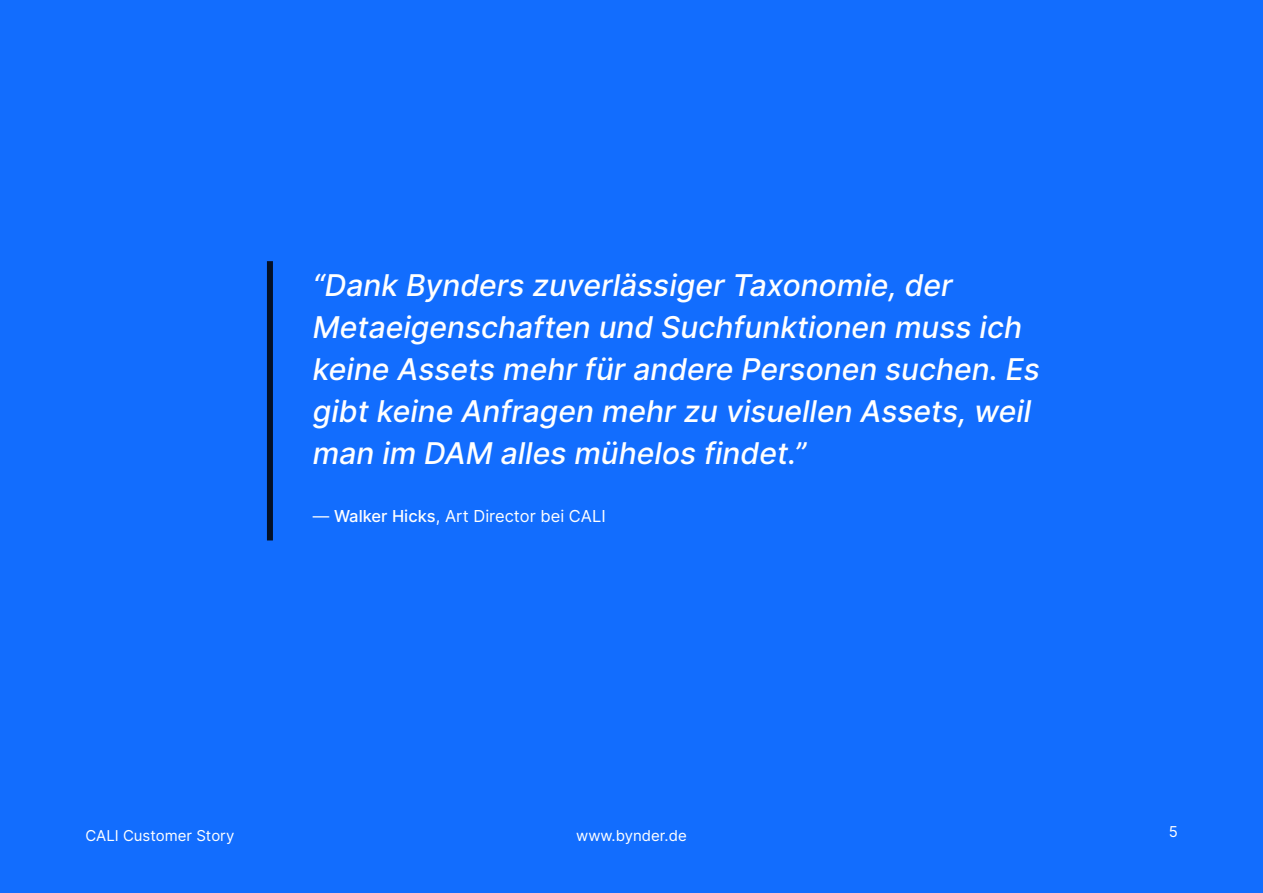
<style>
.page{position:relative;width:1263px;height:893px;background:#126dfe}
.page>*{position:absolute;margin:0;border:0;box-sizing:border-box;transform-origin:0 0}
.t1{font:italic 500 30px/42px "Inter";color:#fff}
.t2{font:16.5px "Inter";color:#fff}
.t3{font:15px "Inter";color:#fff}
.s1{font-weight:500}
</style>
<div class="page">
<div style="left:267px;top:261px;width:6px;height:279px;background:#031026"></div>
<p class="t1" style="left:313px;top:263px;width:729px">“Dank Bynders zuverlässiger Taxonomie, der Metaeigenschaften und Suchfunktionen muss ich keine Assets mehr für andere Personen suchen. Es gibt keine Anfragen mehr zu visuellen Assets, weil man im DAM alles mühelos findet.”</p>
<p class="t2" style="left:313px;top:504px;width:294px">— <span class="s1">Walker Hicks</span>, Art Director bei CALI</p>
<p class="t3" style="left:85px;top:824px;width:151px">CALI Customer Story</p>
<p class="t3" style="left:576px;top:825px;width:112px">www.bynder.de</p>
<p class="t3" style="left:1169px;top:821px;width:11px">5</p>
</div>
